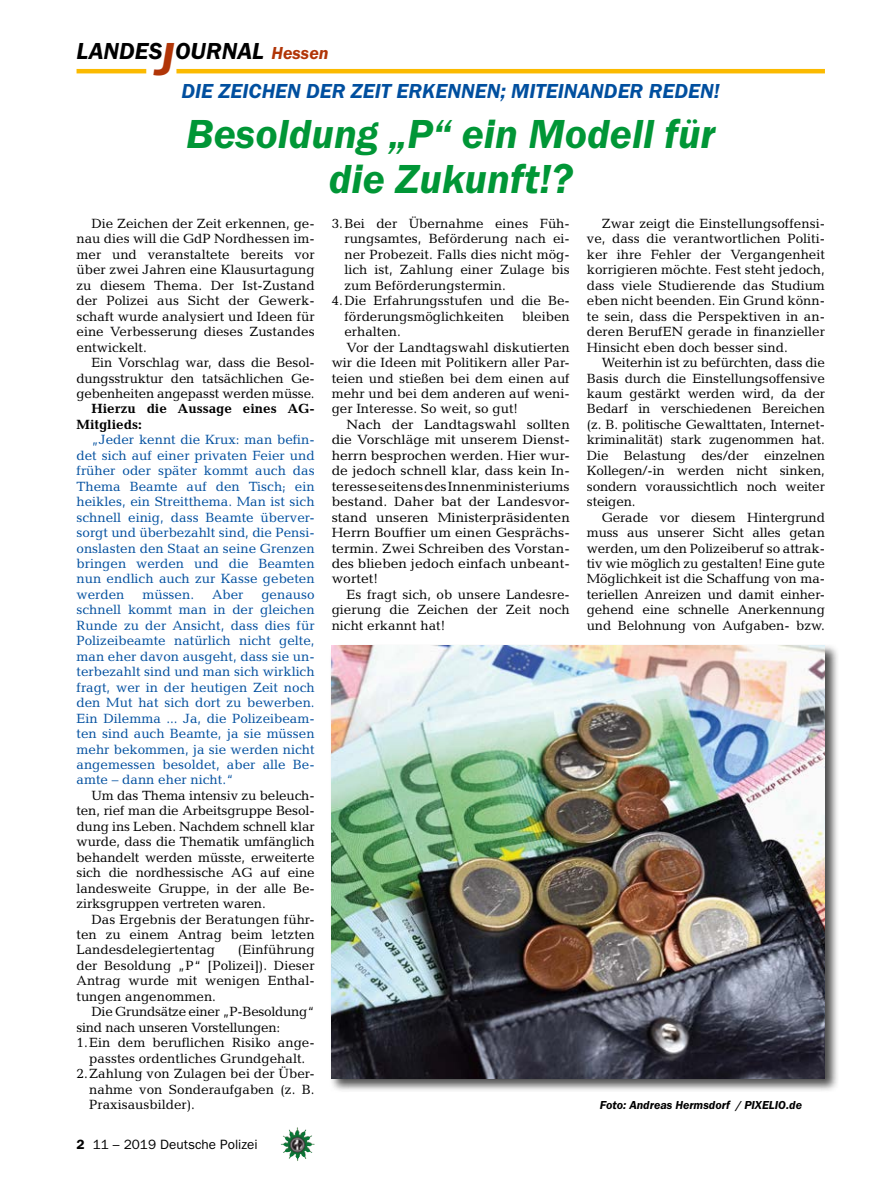
<style>
.page{position:relative;width:893px;height:1191px;background:#fff}
.page>*{position:absolute;margin:0;border:0;box-sizing:border-box;transform-origin:0 0}
._02__HEADLINE_3spalt{font:italic 600 42px/45px "Franklin Gothic Itc T";color:#009636;text-align:center}
.t1{font:italic 600 24px "Franklin Gothic Itc T";color:#000}
._01__RUBRIKENZEILE_o{font:italic 600 21px "Franklin Gothic Itc T";color:#004f9f}
._09__GRUNDTEXT___Blo{font:13.5px/15.5px "Candida";color:#000;text-align:justify}
._09__GRUNDTEXT___Blo-2{font:13.5px/15.5px "Candida";color:#004f9f;text-align:justify}
._09__GRUNDTEXT___Blo-3{font:13.5px/15.5px "Candida";letter-spacing:-.02em;color:#000}
._09__GRUNDTEXT___Blo-4{font:700 13.5px/15.5px "Candida";color:#000}
.t2{font:13.5px "Franklin Gothic";color:#000}
._12__BILDUNTERSCHRIF{font:italic 600 12px "Franklin Gothic Itc T";color:#000}
.s1{font-size:48px;color:#b13507}
.s2{font-size:18px;color:#b13507}
.s3{font-weight:600}
</style>
<div class="page">
<hr style="left:77px;top:69px;width:69px;height:4px;background:#fbba00">
<hr style="left:176px;top:69px;width:649px;height:4px;background:#fbba00">
<img style="left:281px;top:1128px;width:16px;height:24px">
<div style="left:329px;top:643px;width:510px;height:449px;background:#000;opacity:.7"></div>
<img style="left:332px;top:645px;width:493px;height:433px">
<h2 class="t1" style="left:77px;top:37px;width:254px">LANDES<span class="s1">J</span>OURNAL <span class="s2">Hessen</span></h2>
<p class="_01__RUBRIKENZEILE_o" style="left:182px;top:79px;width:540px">DIE ZEICHEN DER ZEIT ERKENNEN; MITEINANDER REDEN!</p>
<p class="_02__HEADLINE_3spalt" style="left:186px;top:111px;width:531px">Besoldung „P“ ein Modell für die Zukunft!?</p>
<p class="_09__GRUNDTEXT___Blo" style="left:344px;top:216px;width:227px;text-indent:-13px">3.Bei der Übernahme eines Füh&shy;rungsamtes, Beförderung nach ei&shy;ner Probezeit. Falls dies nicht mög&shy;lich ist, Zahlung einer Zulage bis zum Beförderungstermin.</p>
<p class="_09__GRUNDTEXT___Blo" style="left:344px;top:293px;width:227px;text-indent:-13px">4.Die Erfahrungsstufen und die Be&shy;förderungsmöglichkeiten</p>
<p class="_09__GRUNDTEXT___Blo" style="left:587px;top:216px;width:240px;text-indent:15px">Zwar zeigt die Einstellungsoffensi&shy;ve, dass die verantwortlichen Politi&shy;ker ihre Fehler der Vergangenheit korrigieren möchte. Fest steht jedoch, dass viele Studierende das Studium eben nicht beenden. Ein Grund könn&shy;te sein, dass die Perspektiven in an&shy;deren BerufEN gerade in finanzieller Hinsicht eben doch besser sind.</p>
<p class="_09__GRUNDTEXT___Blo" style="left:587px;top:355px;width:240px;text-indent:15px">Weiterhin ist zu befürchten, dass die Basis durch die Einstellungsoffensive kaum gestärkt werden wird, da der Bedarf in verschiedenen Bereichen (z. B. politische Gewalttaten, Internet&shy;kriminalität) stark zugenommen hat.<br>Die Belastung des/der einzelnen Kollegen/-in werden nicht sinken, sondern voraussichtlich noch weiter steigen.</p>
<p class="_09__GRUNDTEXT___Blo" style="left:587px;top:509px;width:240px;text-indent:15px">Gerade vor diesem Hintergrund muss aus unserer Sicht alles getan werden, um den Polizeiberuf so attrak&shy;tiv wie möglich zu gestalten! Eine gute Möglichkeit ist die Schaffung von ma&shy;teriellen Anreizen und damit einher&shy;gehend eine schnelle Anerkennung und Belohnung von Aufgaben- bzw.</p>
<p class="_09__GRUNDTEXT___Blo" style="left:77px;top:216px;width:240px;text-indent:15px">Die Zeichen der Zeit erkennen, ge&shy;nau dies will die GdP Nordhessen im&shy;mer und veranstaltete bereits vor über zwei Jahren eine Klausurtagung zu diesem Thema. Der Ist-Zustand der Polizei aus Sicht der Gewerk&shy;schaft wurde analysiert und Ideen für eine Verbesserung dieses Zustandes entwickelt.</p>
<p class="_09__GRUNDTEXT___Blo" style="left:77px;top:355px;width:240px;text-indent:15px">Ein Vorschlag war, dass die Besol&shy;dungsstruktur den tatsächlichen Ge&shy;gebenheiten angepasst werden müsse.</p>
<p class="_09__GRUNDTEXT___Blo-4" style="left:77px;top:401px;width:240px;text-indent:15px">Hierzu die Aussage eines AG-<br>Mitglieds:</p>
<p class="_09__GRUNDTEXT___Blo-2" style="left:77px;top:432px;width:240px;text-indent:15px">„Jeder kennt die Krux: man befin&shy;det sich auf einer privaten Feier und früher oder später kommt auch das Thema Beamte auf den Tisch; ein heikles, ein Streitthema. Man ist sich schnell einig, dass Beamte überver&shy;sorgt und überbezahlt sind, die Pensi&shy;onslasten den Staat an seine Grenzen bringen werden und die Beamten nun endlich auch zur Kasse gebeten werden</p>
<p class="_09__GRUNDTEXT___Blo" style="left:522px;top:308px;width:49px">bleiben</p>
<p class="_09__GRUNDTEXT___Blo" style="left:344px;top:324px;width:58px">erhalten.</p>
<p class="_09__GRUNDTEXT___Blo" style="left:332px;top:339px;width:240px;text-indent:15px">Vor der Landtagswahl diskutierten wir die Ideen mit Politikern aller Par&shy;teien und stießen bei dem einen auf mehr und bei dem anderen auf weni&shy;ger Interesse. So weit, so gut!</p>
<p class="_09__GRUNDTEXT___Blo" style="left:332px;top:416px;width:240px;text-indent:15px">Nach der Landtagswahl sollten die Vorschläge mit unserem Dienst&shy;herrn besprochen werden. Hier wur&shy;de jedoch schnell klar, dass kein In&shy;teresse seitens des Innenministeriums bestand. Daher bat der Landesvor&shy;stand unseren Ministerpräsidenten Herrn Bouffier um einen Gesprächs&shy;termin. Zwei Schreiben des Vorstan&shy;des blieben jedoch einfach unbeant&shy;wortet!</p>
<p class="_09__GRUNDTEXT___Blo" style="left:332px;top:586px;width:240px;text-indent:15px">Es fragt sich, ob unsere Landesre&shy;gierung die Zeichen der Zeit noch nicht erkannt hat!</p>
<p class="_09__GRUNDTEXT___Blo-2" style="left:142px;top:586px;width:53px">müssen.</p>
<p class="_09__GRUNDTEXT___Blo-2" style="left:212px;top:586px;width:33px">Aber</p>
<p class="_09__GRUNDTEXT___Blo-2" style="left:77px;top:586px;width:240px;text-indent:185px">genauso schnell kommt man in der gleichen Runde zu der Ansicht, dass dies für Polizeibeamte natürlich nicht gelte, man eher davon ausgeht, dass sie un&shy;terbezahlt sind und man sich wirklich fragt, wer in der heutigen Zeit noch den Mut hat sich dort zu bewerben.<br>Ein Dilemma ... Ja, die Polizeibeam&shy;ten sind auch Beamte, ja sie müssen mehr bekommen, ja sie werden nicht angemessen besoldet, aber alle Be&shy;amte – dann eher nicht.“</p>
<p class="_09__GRUNDTEXT___Blo" style="left:77px;top:787px;width:240px;text-indent:15px">Um das Thema intensiv zu beleuch&shy;ten, rief man die Arbeitsgruppe Besol&shy;dung ins Leben. Nachdem schnell klar wurde, dass die Thematik umfänglich behandelt werden müsste, erweiterte sich die nordhessische AG auf eine landesweite Gruppe, in der alle Be&shy;zirksgruppen vertreten waren.</p>
<p class="_09__GRUNDTEXT___Blo" style="left:77px;top:911px;width:240px;text-indent:15px">Das Ergebnis der Beratungen führ&shy;ten zu einem Antrag beim letzten Landesdelegiertentag</p>
<p class="_09__GRUNDTEXT___Blo" style="left:77px;top:942px;width:240px;text-indent:161px">(Einführung der Besoldung „P“ [Polizei]). Dieser Antrag wurde mit wenigen Enthal&shy;tungen angenommen.</p>
<p class="_09__GRUNDTEXT___Blo-3" style="left:77px;top:1004px;width:240px;text-indent:15px">Die Grundsätze einer „P-Besoldung“ sind nach unseren Vorstellungen:</p>
<p class="_09__GRUNDTEXT___Blo" style="left:77px;top:1034px;width:240px;text-align:center">1.Ein dem beruflichen Risiko ange&shy;passtes ordentliches Grundgehalt.</p>
<p class="_09__GRUNDTEXT___Blo" style="left:89px;top:1065px;width:227px;text-indent:-13px">2.Zahlung von Zulagen bei der Über&shy;nahme von Sonderaufgaben (z. B.<br>Praxisausbilder).</p>
<p class="_12__BILDUNTERSCHRIF" style="left:600px;top:1098px;width:204px">Foto: Andreas Hermsdorf / PIXELIO.de</p>
<p class="t2" style="left:77px;top:1136px;width:183px"><span class="s3">2</span> 11 – 2019 Deutsche Polizei</p>
</div>
